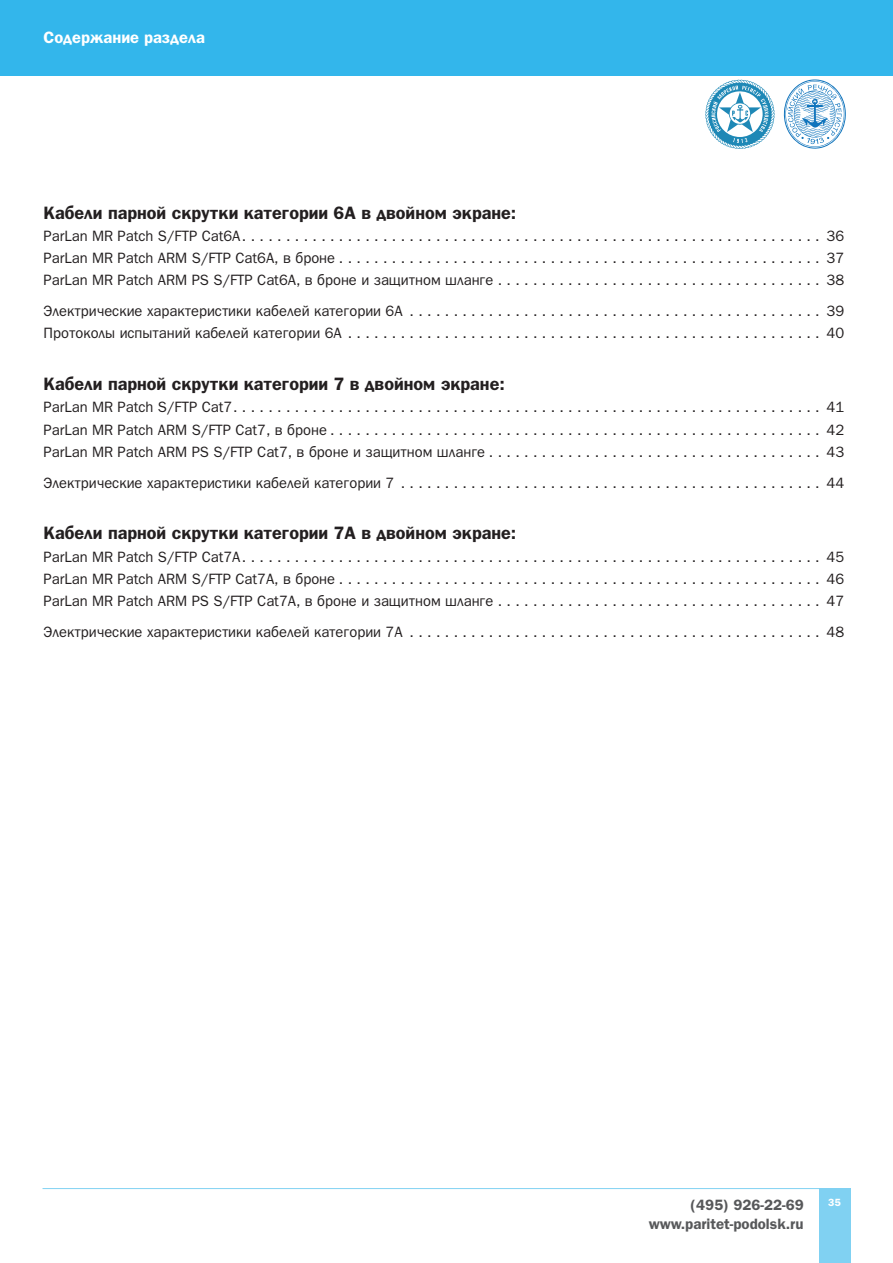
<style>
.page{position:relative;width:893px;height:1263px;background:#fff}
.page>*{position:absolute;margin:0;border:0;box-sizing:border-box;transform-origin:0 0}
.t1{font:700 18px "Bloknot C";color:#231f20}
.t2{font:700 16.5px "Bloknot C";color:#fff}
.t3{font:15px/22.2px "Bloknot C";color:#231f20;text-align:justify}
.t4{font:700 15px/19.5px "Bloknot C";color:#57585a;text-align:right}
.t5{font:700 10.5px "Bloknot C";color:#fff}
</style>
<div class="page">
<div style="left:0;top:0;width:893px;height:76px;background:#33b6eb"></div>
<div style="left:819px;top:1188px;width:31px;height:75px;background:#80d1f2"></div>
<hr style="left:43px;top:1188px;width:776px;height:1px;background:#00a4e6">
<svg style="left:705px;top:79px;width:70px;height:70px"></svg>
<svg style="left:784px;top:79px;width:62px;height:70px"></svg>
<p class="t2" style="left:43px;top:28px;width:163px">Содержание раздела</p>
<p class="t1" style="left:43px;top:202px;width:474px">Кабели парной скрутки категории 6А в двойном экране:</p>
<p class="t3" style="left:43px;top:224px;width:802px">ParLan MR Patch S/FTP Cat6A . . . . . . . . . . . . . . . . . . . . . . . . . . . . . . . . . . . . . . . . . . . . . . . . . . . . . . . . . . . . . . . . . . 36<br>ParLan MR Patch ARM S/FTP Cat6A, в броне . . . . . . . . . . . . . . . . . . . . . . . . . . . . . . . . . . . . . . . . . . . . . . . . . . . . . . . 37<br>ParLan MR Patch ARM PS S/FTP Cat6A, в броне и защитном шланге . . . . . . . . . . . . . . . . . . . . . . . . . . . . . . . . . . . . . 38</p>
<p class="t3" style="left:44px;top:300px;width:802px">Электрические характеристики кабелей категории 6А . . . . . . . . . . . . . . . . . . . . . . . . . . . . . . . . . . . . . . . . . . . . . . . 39<br>Протоколы испытаний кабелей категории 6А . . . . . . . . . . . . . . . . . . . . . . . . . . . . . . . . . . . . . . . . . . . . . . . . . . . . . . 40</p>
<p class="t1" style="left:43px;top:374px;width:463px">Кабели парной скрутки категории 7 в двойном экране:</p>
<p class="t3" style="left:43px;top:396px;width:802px">ParLan MR Patch S/FTP Cat7 . . . . . . . . . . . . . . . . . . . . . . . . . . . . . . . . . . . . . . . . . . . . . . . . . . . . . . . . . . . . . . . . . . . 41<br>ParLan MR Patch ARM S/FTP Cat7, в броне . . . . . . . . . . . . . . . . . . . . . . . . . . . . . . . . . . . . . . . . . . . . . . . . . . . . . . . . 42<br>ParLan MR Patch ARM PS S/FTP Cat7, в броне и защитном шланге . . . . . . . . . . . . . . . . . . . . . . . . . . . . . . . . . . . . . . 43</p>
<p class="t3" style="left:44px;top:471px;width:802px">Электрические характеристики кабелей категории 7 . . . . . . . . . . . . . . . . . . . . . . . . . . . . . . . . . . . . . . . . . . . . . . . . 44</p>
<p class="t1" style="left:43px;top:523px;width:474px">Кабели парной скрутки категории 7А в двойном экране:</p>
<p class="t3" style="left:43px;top:545px;width:802px">ParLan MR Patch S/FTP Cat7A . . . . . . . . . . . . . . . . . . . . . . . . . . . . . . . . . . . . . . . . . . . . . . . . . . . . . . . . . . . . . . . . . . 45<br>ParLan MR Patch ARM S/FTP Cat7A, в броне . . . . . . . . . . . . . . . . . . . . . . . . . . . . . . . . . . . . . . . . . . . . . . . . . . . . . . . 46<br>ParLan MR Patch ARM PS S/FTP Cat7A, в броне и защитном шланге . . . . . . . . . . . . . . . . . . . . . . . . . . . . . . . . . . . . . 47</p>
<p class="t3" style="left:44px;top:620px;width:802px">Электрические характеристики кабелей категории 7А . . . . . . . . . . . . . . . . . . . . . . . . . . . . . . . . . . . . . . . . . . . . . . . 48</p>
<p class="t4" style="left:649px;top:1194px;width:156px">(495) 926-22-69 www.paritet-podolsk.ru</p>
<p class="t5" style="left:828px;top:1196px;width:14px">35</p>
</div>
